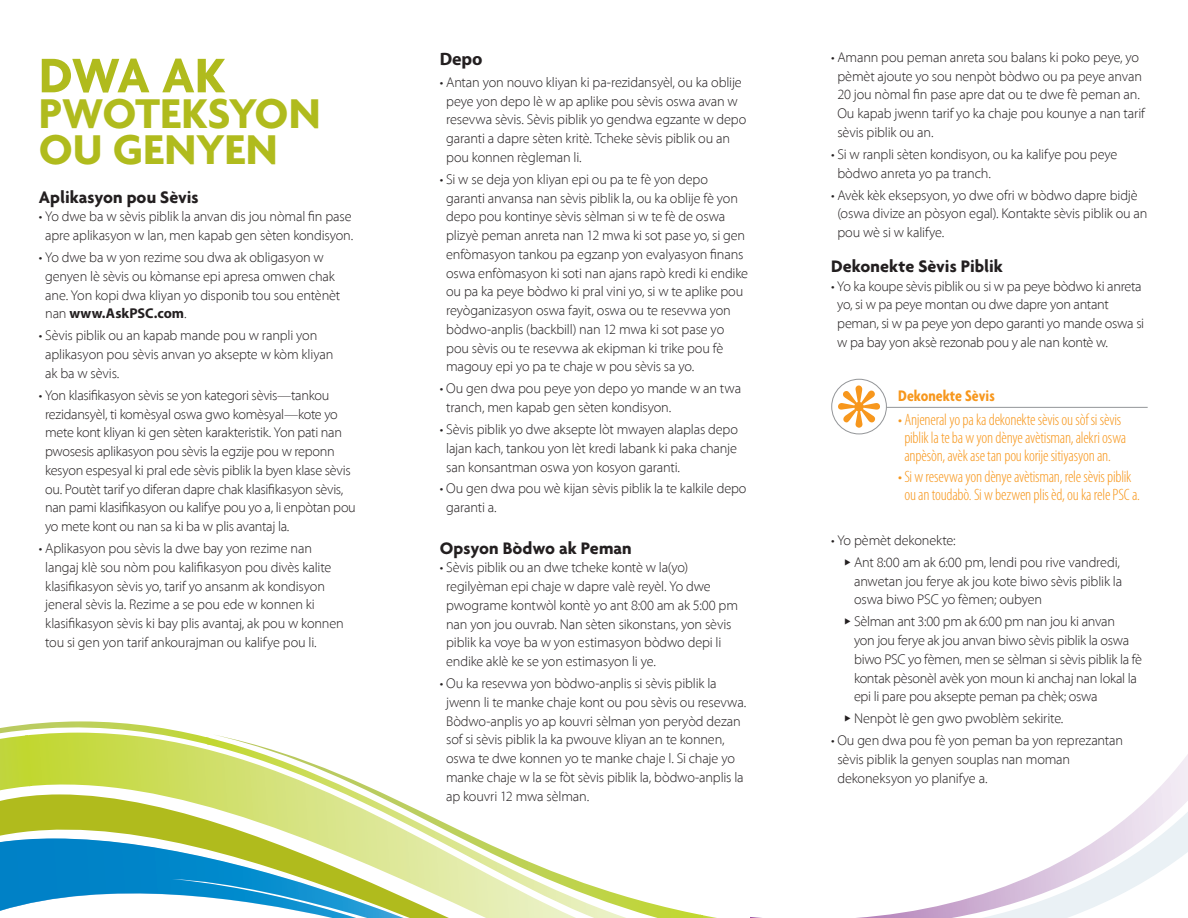
<style>
.page{position:relative;width:1188px;height:918px;background:#fff}
.page>*{position:absolute;margin:0;border:0;box-sizing:border-box;transform-origin:0 0}
.t1{font:700 52.5px "Agenda";color:#b0bb1d}
.t2{font:700 45px/36px "Agenda";color:#b0bb1d}
.t3{font:700 18px "Agenda";color:#231f20}
.bullet_A{font:700 18px "Myriad Pro";color:#231f20}
.bullet_A-2{font:300 condensed 16.5px/18px "Myriad Pro";letter-spacing:-.015em;color:#f7971d;text-align:center}
.t4{font:700 condensed 16.5px "Agenda";color:#f7971d}
.bullet_A-3{font:300 14.25px/18.8px "Myriad Pro";letter-spacing:-.015em;color:#231f20}
.bullet_B{font:300 14.25px/18.8px "Myriad Pro";letter-spacing:-.015em;color:#231f20}
.s1{font-weight:700}
</style>
<div class="page">
<svg style="left:0;top:721px;width:1188px;height:197px"></svg>
<svg style="left:0;top:794px;width:449px;height:124px"></svg>
<hr style="left:886px;top:407px;width:262px;height:1px;background:#939598">
<div style="left:831px;top:379px;width:56px;height:55px;border:1px solid #939598;border-radius:50%"></div>
<svg style="left:838px;top:385px;width:42px;height:43px"></svg>
<p class="t1" style="left:39px;top:43px;width:188px">DWA AK</p>
<p class="t2" style="left:39px;top:95px;width:283px">PWOTEKSYON<br>OU GENYEN</p>
<p class="t3" style="left:39px;top:186px;width:161px">Aplikasyon pou Sèvis</p>
<p class="bullet_A-3" style="left:39px;top:207px;width:316px;text-align:center">• Yo dwe ba w sèvis piblik la anvan dis jou nòmal fin pase apre aplikasyon w lan, men kapab gen sèten kondisyon.</p>
<p class="bullet_A-3" style="left:45px;top:248px;width:297px;text-indent:-6px">• Yo dwe ba w yon rezime sou dwa ak obligasyon w genyen lè sèvis ou kòmanse epi apresa omwen chak ane. Yon kopi dwa kliyan yo disponib tou sou entènèt nan <span class="s1">www.AskPSC.com</span>.</p>
<p class="bullet_A-3" style="left:45px;top:326px;width:290px;text-indent:-6px">• Sèvis piblik ou an kapab mande pou w ranpli yon aplikasyon pou sèvis anvan yo aksepte w kòm kliyan ak ba w sèvis.</p>
<p class="bullet_A-3" style="left:45px;top:386px;width:312px;text-indent:-6px">• Yon klasifikasyon sèvis se yon kategori sèvis—tankou rezidansyèl, ti komèsyal oswa gwo komèsyal—kote yo mete kont kliyan ki gen sèten karakteristik. Yon pati nan pwosesis aplikasyon pou sèvis la egzije pou w reponn kesyon espesyal ki pral ede sèvis piblik la byen klase sèvis ou. Poutèt tarif yo diferan dapre chak klasifikasyon sèvis, nan pami klasifikasyon ou kalifye pou yo a, li enpòtan pou yo mete kont ou nan sa ki ba w plis avantaj la.</p>
<p class="bullet_A-3" style="left:45px;top:539px;width:300px;text-indent:-6px">• Aplikasyon pou sèvis la dwe bay yon rezime nan langaj klè sou nòm pou kalifikasyon pou divès kalite klasifikasyon sèvis yo, tarif yo ansanm ak kondisyon jeneral sèvis la. Rezime a se pou ede w konnen ki klasifikasyon sèvis ki bay plis avantaj, ak pou w konnen tou si gen yon tarif ankourajman ou kalifye pou li.</p>
<p class="bullet_A" style="left:440px;top:47px;width:44px">Depo</p>
<p class="bullet_A-3" style="left:446px;top:73px;width:302px;text-indent:-6px">• Antan yon nouvo kliyan ki pa-rezidansyèl, ou ka oblije peye yon depo lè w ap aplike pou sèvis oswa avan w resevwa sèvis. Sèvis piblik yo gendwa egzante w depo garanti a dapre sèten kritè. Tcheke sèvis piblik ou an pou konnen règleman li.</p>
<p class="bullet_A-3" style="left:446px;top:170px;width:303px;text-indent:-6px">• Si w se deja yon kliyan epi ou pa te fè yon depo garanti anvansa nan sèvis piblik la, ou ka oblije fè yon depo pou kontinye sèvis sèlman si w te fè de oswa plizyè peman anreta nan 12 mwa ki sot pase yo, si gen enfòmasyon tankou pa egzanp yon evalyasyon finans oswa enfòmasyon ki soti nan ajans rapò kredi ki endike ou pa ka peye bòdwo ki pral vini yo, si w te aplike pou reyòganizasyon oswa fayit, oswa ou te resevwa yon bòdwo-anplis (backbill) nan 12 mwa ki sot pase yo pou sèvis ou te resevwa ak ekipman ki trike pou fè magouy epi yo pa te chaje w pou sèvis sa yo.</p>
<p class="bullet_A-3" style="left:446px;top:379px;width:297px;text-indent:-6px">• Ou gen dwa pou peye yon depo yo mande w an twa tranch, men kapab gen sèten kondisyon.</p>
<p class="bullet_A-3" style="left:446px;top:420px;width:293px;text-align:justify;text-indent:-6px">• Sèvis piblik yo dwe aksepte lòt mwayen alaplas depo lajan kach, tankou yon lèt kredi labank ki paka chanje san konsantman oswa yon kosyon garanti.</p>
<p class="bullet_A-3" style="left:446px;top:479px;width:302px;text-indent:-6px">• Ou gen dwa pou wè kijan sèvis piblik la te kalkile depo garanti a.</p>
<p class="t3" style="left:440px;top:537px;width:193px">Opsyon Bòdwo ak Peman</p>
<p class="bullet_A-3" style="left:446px;top:558px;width:293px;text-indent:-6px">• Sèvis piblik ou an dwe tcheke kontè w la(yo) regilyèman epi chaje w dapre valè reyèl. Yo dwe pwograme kontwòl kontè yo ant 8:00 am ak 5:00 pm nan yon jou ouvrab. Nan sèten sikonstans, yon sèvis piblik ka voye ba w yon estimasyon bòdwo depi li endike aklè ke se yon estimasyon li ye.</p>
<p class="bullet_A-3" style="left:446px;top:674px;width:302px;text-indent:-6px">• Ou ka resevwa yon bòdwo-anplis si sèvis piblik la jwenn li te manke chaje kont ou pou sèvis ou resevwa.<br>Bòdwo-anplis yo ap kouvri sèlman yon peryòd dezan sof si sèvis piblik la ka pwouve kliyan an te konnen, oswa te dwe konnen yo te manke chaje l. Si chaje yo manke chaje w la se fòt sèvis piblik la, bòdwo-anplis la ap kouvri 12 mwa sèlman.</p>
<p class="bullet_A-3" style="left:837px;top:48px;width:309px;text-indent:-6px">• Amann pou peman anreta sou balans ki poko peye, yo pèmèt ajoute yo sou nenpòt bòdwo ou pa peye anvan 20 jou nòmal fin pase apre dat ou te dwe fè peman an.<br>Ou kapab jwenn tarif yo ka chaje pou kounye a nan tarif sèvis piblik ou an.</p>
<p class="bullet_A-3" style="left:837px;top:145px;width:282px;text-indent:-6px">• Si w ranpli sèten kondisyon, ou ka kalifye pou peye bòdwo anreta yo pa tranch.</p>
<p class="bullet_A-3" style="left:837px;top:185px;width:312px;text-indent:-6px">• Avèk kèk eksepsyon, yo dwe ofri w bòdwo dapre bidjè (oswa divize an pòsyon egal). Kontakte sèvis piblik ou an pou wè si w kalifye.</p>
<p class="t3" style="left:831px;top:255px;width:173px">Dekonekte Sèvis Piblik</p>
<p class="bullet_A-3" style="left:837px;top:276px;width:308px;text-indent:-6px">• Yo ka koupe sèvis piblik ou si w pa peye bòdwo ki anreta yo, si w pa peye montan ou dwe dapre yon antant peman, si w pa peye yon depo garanti yo mande oswa si w pa bay yon aksè rezonab pou y ale nan kontè w.</p>
<p class="t4" style="left:898px;top:386px;width:98px">Dekonekte Sèvis</p>
<p class="bullet_A-2" style="left:898px;top:410px;width:230px">• Anjeneral yo pa ka dekonekte sèvis ou sòf si sèvis piblik la te ba w yon dènye avètisman, alekri oswa anpèsòn, avèk ase tan pou korije sitiyasyon an.</p>
<p class="bullet_A-2" style="left:898px;top:467px;width:243px">• Si w resevwa yon dènye avètisman, rele sèvis piblik ou an toudabò. Si w bezwen plis èd, ou ka rele PSC a.</p>
<p class="bullet_A-3" style="left:831px;top:531px;width:126px">• Yo pèmèt dekonekte:</p>
<p class="bullet_B" style="left:854px;top:553px;width:270px;text-indent:-9px">◆ Ant 8:00 am ak 6:00 pm, lendi pou rive vandredi, anwetan jou ferye ak jou kote biwo sèvis piblik la oswa biwo PSC yo fèmen; oubyen</p>
<p class="bullet_B" style="left:854px;top:612px;width:290px;text-indent:-9px">◆ Sèlman ant 3:00 pm ak 6:00 pm nan jou ki anvan<br>yon jou ferye ak jou anvan biwo sèvis piblik la oswa biwo PSC yo fèmen, men se sèlman si sèvis piblik la fè kontak pèsonèl avèk yon moun ki anchaj nan lokal la epi li pare pou aksepte peman pa chèk; oswa</p>
<p class="bullet_B" style="left:845px;top:709px;width:220px">◆ Nenpòt lè gen gwo pwoblèm sekirite.</p>
<p class="bullet_A-3" style="left:837px;top:731px;width:287px;text-indent:-6px">• Ou gen dwa pou fè yon peman ba yon reprezantan sèvis piblik la genyen souplas nan moman dekoneksyon yo planifye a.</p>
</div>
